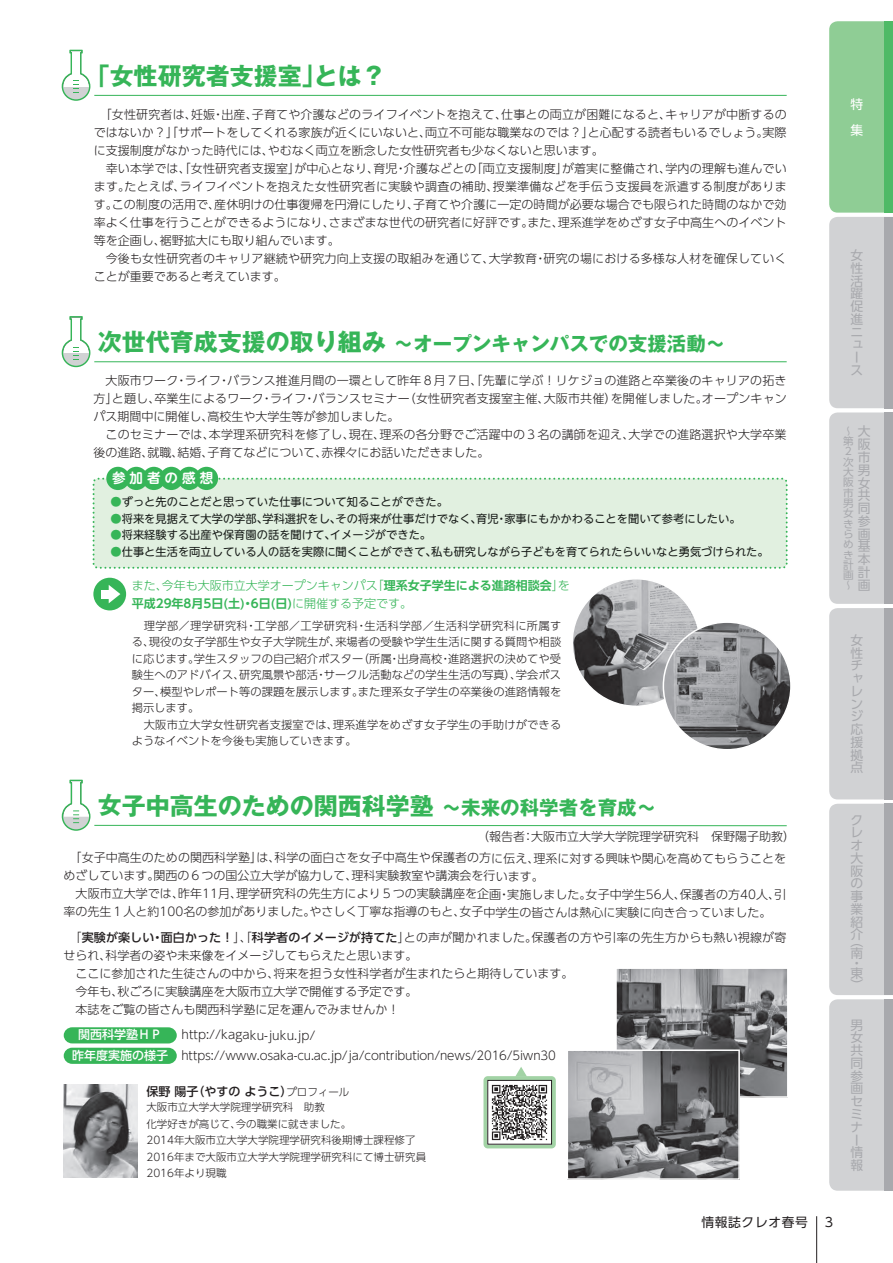
<style>
.page{position:relative;width:893px;height:1263px;background:#fff}
.page>*{position:absolute;margin:0;border:0;box-sizing:border-box;transform-origin:0 0}
.t1{font:700 24px "Gothic MB101 Pro";color:#36b558}
.t2{font:700 19.5px "Gothic MB101 Pro";color:#36b558}
.t3{font:700 13.5px "UD Shin M Go Pro De";letter-spacing:.3em;color:#fff}
.t4{font:12.75px/12.8px "UD Shin Go Pro";color:#a8a9ad}
.t5{font:12.75px "UD Shin Go Pro";letter-spacing:.05em;color:#231f20}
.t6{font:12.75px/25.5px "UD Shin Go Pro";color:#fff}
.t7{font:300 12px/18px "UD Shin Go Pro";color:#231f20}
.t8{font:300 12px "UD Shin Go Pro";color:#36b558}
.t9{font:700 12px "UD Shin Go Pro De";color:#36b558}
.t10{font:500 12px "UD Shin Go Pro";color:#231f20}
.t11{font:500 12px "UD Shin Go Pro";color:#fff}
.t12{font:300 11.25px/16.5px "UD Shin Go Pro";letter-spacing:.005em;color:#231f20;text-align:justify}
.t13{font:11.25px "UD Shin M Go Pro";color:#171b18}
.t14{font:300 10.5px/16.5px "UD Shin Go Pro";color:#231f20}
.t15{font:10.35px/10.4px "UD Shin Go Pro";color:#a8a9ad}
.s1{font-size:24px}
.s2{color:#36b558}
.s3{font-family:"UD Shin Go Pro De";font-weight:700}
.s4{font-family:"UD Shin Go Pro";font-weight:300}
.s5{font-size:19.5px}
.s6{font-weight:500}
.s7{font-weight:500;color:#fff}
.s8{font-weight:300;font-size:10.5px}
</style>
<div class="page">
<div style="left:94px;top:479px;width:693px;height:89px;background:#e1f0e0;border-radius:4px"></div>
<div style="left:93px;top:478px;width:695px;height:91px;border:2px dashed #36b558;border-radius:4px"></div>
<div style="left:64px;top:1027px;width:113px;height:16px;background:#36b558;border-radius:8px"></div>
<div style="left:64px;top:1048px;width:113px;height:16px;background:#36b558;border-radius:8px"></div>
<svg style="left:483px;top:1076px;width:73px;height:72px"></svg>
<svg style="left:515px;top:1067px;width:12px;height:9px"></svg>
<img style="left:489px;top:1082px;width:61px;height:60px">
<div style="left:487px;top:1080px;width:65px;height:64px;border:1px solid #231f20"></div>
<img style="left:572px;top:579px;width:128px;height:127px;border-radius:64px">
<img style="left:663px;top:622px;width:128px;height:128px;border-radius:64px">
<svg style="left:62px;top:50px;width:28px;height:51px"></svg>
<hr style="left:94px;top:95px;width:693px;height:1px;background:#36b558">
<svg style="left:62px;top:316px;width:28px;height:51px"></svg>
<hr style="left:94px;top:361px;width:693px;height:1px;background:#36b558">
<svg style="left:62px;top:780px;width:28px;height:51px"></svg>
<hr style="left:94px;top:825px;width:693px;height:1px;background:#36b558">
<svg style="left:106px;top:467px;width:112px;height:23px;background:#4dbd6a"></svg>
<div style="left:93px;top:578px;width:33px;height:32px;background:#36b558;border-radius:50%"></div>
<div style="left:101px;top:590px;width:10px;height:8px;background:#fff"></div>
<svg style="left:109px;top:585px;width:11px;height:18px"></svg>
<img style="left:64px;top:1084px;width:74px;height:94px">
<img style="left:618px;top:970px;width:167px;height:125px">
<div style="left:615px;top:967px;width:173px;height:131px;border:2px solid #fff"></div>
<img style="left:570px;top:1052px;width:167px;height:125px">
<div style="left:567px;top:1049px;width:173px;height:131px;border:2px solid #fff"></div>
<hr style="left:816px;top:1216px;width:1px;height:47px;background:#231f20">
<svg style="left:829px;top:21px;width:64px;height:1170px;background:#c4cec8"></svg>
<div style="left:884px;top:21px;width:9px;height:192px;background:#4fba66"></div>
<h1 class="t1" style="left:86px;top:55px;width:301px">「女性研究者支援室」とは？</h1>
<p class="t7" style="left:94px;top:105px;width:695px;text-align:justify;text-indent:6px">「女性研究者は、妊娠・出産、子育てや介護などのライフイベントを抱えて、仕事との両立が困難になると、キャリアが中断するのではないか？」「サポートをしてくれる家族が近くにいないと、両立不可能な職業なのでは？」と心配する読者もいるでしょう。実際に支援制度がなかった時代には、やむなく両立を断念した女性研究者も少なくないと思います。</p>
<p class="t7" style="left:94px;top:159px;width:695px;text-align:justify;text-indent:12px">幸い本学では、「女性研究者支援室」が中心となり、育児・介護などとの「両立支援制度」が着実に整備され、学内の理解も進んでいます。たとえば、ライフイベントを抱えた女性研究者に実験や調査の補助、授業準備などを手伝う支援員を派遣する制度があります。この制度の活用で、産休明けの仕事復帰を円滑にしたり、子育てや介護に一定の時間が必要な場合でも限られた時間のなかで効率よく仕事を行うことができるようになり、さまざまな世代の研究者に好評です。また、理系進学をめざす女子中高生へのイベント等を企画し、裾野拡大にも取り組んでいます。</p>
<p class="t7" style="left:94px;top:249px;width:694px;text-indent:12px">今後も女性研究者のキャリア継続や研究力向上支援の取組みを通じて、大学教育・研究の場における多様な人材を確保していくことが重要であると考えています。</p>
<h2 class="t2" style="left:98px;top:327px;width:629px"><span class="s1">次世代育成支援の取り組み</span> ～オープンキャンパスでの支援活動～</h2>
<p class="t7" style="left:94px;top:371px;width:695px;text-align:justify;text-indent:12px">大阪市ワーク・ライフ・バランス推進月間の一環として昨年８月７日、「先輩に学ぶ！リケジョの進路と卒業後のキャリアの拓き方」と題し、卒業生によるワーク・ライフ・バランスセミナー（女性研究者支援室主催、大阪市共催）を開催しました。オープンキャンパス期間中に開催し、高校生や大学生等が参加しました。</p>
<p class="t7" style="left:94px;top:425px;width:694px;text-indent:12px">このセミナーでは、本学理系研究科を修了し、現在、理系の各分野でご活躍中の３名の講師を迎え、大学での進路選択や大学卒業後の進路、就職、結婚、子育てなどについて、赤裸々にお話いただきました。</p>
<p class="t13" style="left:111px;top:493px;width:339px"><span class="s2">●</span>ずっと先のことだと思っていた仕事について知ることができた。</p>
<p class="t13" style="left:111px;top:509px;width:632px"><span class="s2">●</span>将来を見据えて大学の学部、学科選択をし、その将来が仕事だけでなく、育児・家事にもかかわることを聞いて参考にしたい。</p>
<p class="t13" style="left:111px;top:526px;width:322px"><span class="s2">●</span>将来経験する出産や保育園の話を聞けて、イメージができた。</p>
<p class="t13" style="left:111px;top:542px;width:660px"><span class="s2">●</span>仕事と生活を両立している人の話を実際に聞くことができて、私も研究しながら子どもを育てられたらいいなと勇気づけられた。</p>
<p class="t3" style="left:112px;top:467px;width:103px">参加者の感想</p>
<p class="t8" style="left:132px;top:576px;width:439px">また、今年も大阪市立大学オープンキャンパス「<span class="s3">理系女子学生による進路相談会</span>」を</p>
<p class="t9" style="left:132px;top:594px;width:282px">平成29年8月5日(土)・6日(日)<span class="s4">に開催する予定です。</span></p>
<p class="t12" style="left:132px;top:617px;width:431px;text-indent:12px">理学部／理学研究科・工学部／工学研究科・生活科学部／生活科学研究科に所属する、現役の女子学部生や女子大学院生が、来場者の受験や学生生活に関する質問や相談に応じます。学生スタッフの自己紹介ポスター（所属・出身高校・進路選択の決めてや受験生へのアドバイス、研究風景や部活・サークル活動などの学生生活の写真）、学会ポスター、模型やレポート等の課題を展示します。また理系女子学生の卒業後の進路情報を掲示します。</p>
<p class="t12" style="left:132px;top:716px;width:431px;text-indent:12px">大阪市立大学女性研究者支援室では、理系進学をめざす女子学生の手助けができるようなイベントを今後も実施していきます。</p>
<h1 class="t1" style="left:98px;top:785px;width:560px">女子中高生のための関西科学塾 <span class="s5">～未来の科学者を育成～</span></h1>
<p class="t7" style="left:477px;top:827px;width:320px">（報告者：大阪市立大学大学院理学研究科　保野陽子助教）</p>
<p class="t7" style="left:64px;top:848px;width:724px;text-indent:6px">「女子中高生のための関西科学塾」は、科学の面白さを女子中高生や保護者の方に伝え、理系に対する興味や関心を高めてもらうことをめざしています。関西の６つの国公立大学が協力して、理科実験教室や講演会を行います。</p>
<p class="t7" style="left:64px;top:884px;width:724px;text-indent:12px">大阪市立大学では、昨年11月、理学研究科の先生方により５つの実験講座を企画・実施しました。女子中学生56人、保護者の方40人、引率の先生１人と約100名の参加がありました。やさしく丁寧な指導のもと、女子中学生の皆さんは熱心に実験に向き合っていました。</p>
<p class="t7" style="left:70px;top:928px;width:718px">「<span class="s6">実験が楽しい・面白かった！</span>」、「<span class="s6">科学者のイメージが持てた</span>」との声が聞かれました。保護者の方や引率の先生方からも熱い視線が寄</p>
<p class="t7" style="left:64px;top:946px;width:356px">せられ、科学者の姿や未来像をイメージしてもらえたと思います。</p>
<p class="t7" style="left:76px;top:964px;width:500px">ここに参加された生徒さんの中から、将来を担う女性科学者が生まれたらと期待しています。</p>
<p class="t7" style="left:76px;top:982px;width:344px">今年も、秋ごろに実験講座を大阪市立大学で開催する予定です。</p>
<p class="t7" style="left:76px;top:1000px;width:326px">本誌をご覧の皆さんも関西科学塾に足を運んでみませんか！</p>
<p class="t11" style="left:78px;top:1025px;width:86px">関西科学塾ＨＰ</p>
<p class="t7" style="left:182px;top:1025px;width:135px">http://kagaku-juku.jp/</p>
<p class="t7" style="left:72px;top:1046px;width:485px"><span class="s7">昨年度実施の様子</span> https://www.osaka-cu.ac.jp/ja/contribution/news/2016/5iwn30</p>
<p class="t10" style="left:146px;top:1082px;width:204px">保野 陽子（やすの ようこ）<span class="s8">プロフィール</span></p>
<p class="t14" style="left:146px;top:1098px;width:281px">大阪市立大学大学院理学研究科　助教<br>化学好きが高じて、今の職業に就きました。<br>2014年大阪市立大学大学院理学研究科後期博士課程修了<br>2016年まで大阪市立大学大学院理学研究科にて博士研究員<br>2016年より現職</p>
<p class="t6" style="left:850px;top:91px;width:14px">特集</p>
<p class="t4" style="left:850px;top:248px;width:14px">女性活躍促進ニュース</p>
<p class="t15" style="left:843px;top:425px;width:12px">～第<br>2次大阪市男女きらめき計画～</p>
<p class="t4" style="left:858px;top:425px;width:14px;text-align:justify">大阪市男女共同参画基本計画</p>
<p class="t4" style="left:850px;top:633px;width:14px;text-align:justify">女性チャレンジ応援拠点</p>
<p class="t4" style="left:850px;top:813px;width:14px;text-align:justify">クレオ大阪の事業紹介</p>
<p class="t4" style="left:850px;top:934px;width:14px">（南</p>
<p class="t4" style="left:850px;top:958px;width:14px;line-height:9.6px">・東</p>
<p class="t4" style="left:850px;top:979px;width:14px">）</p>
<p class="t4" style="left:850px;top:1018px;width:14px">男女共同参画セミナー情報</p>
<p class="t5" style="left:701px;top:1212px;width:108px">情報誌クレオ春号</p>
<p class="t5" style="left:825px;top:1212px;width:10px">3</p>
</div>
